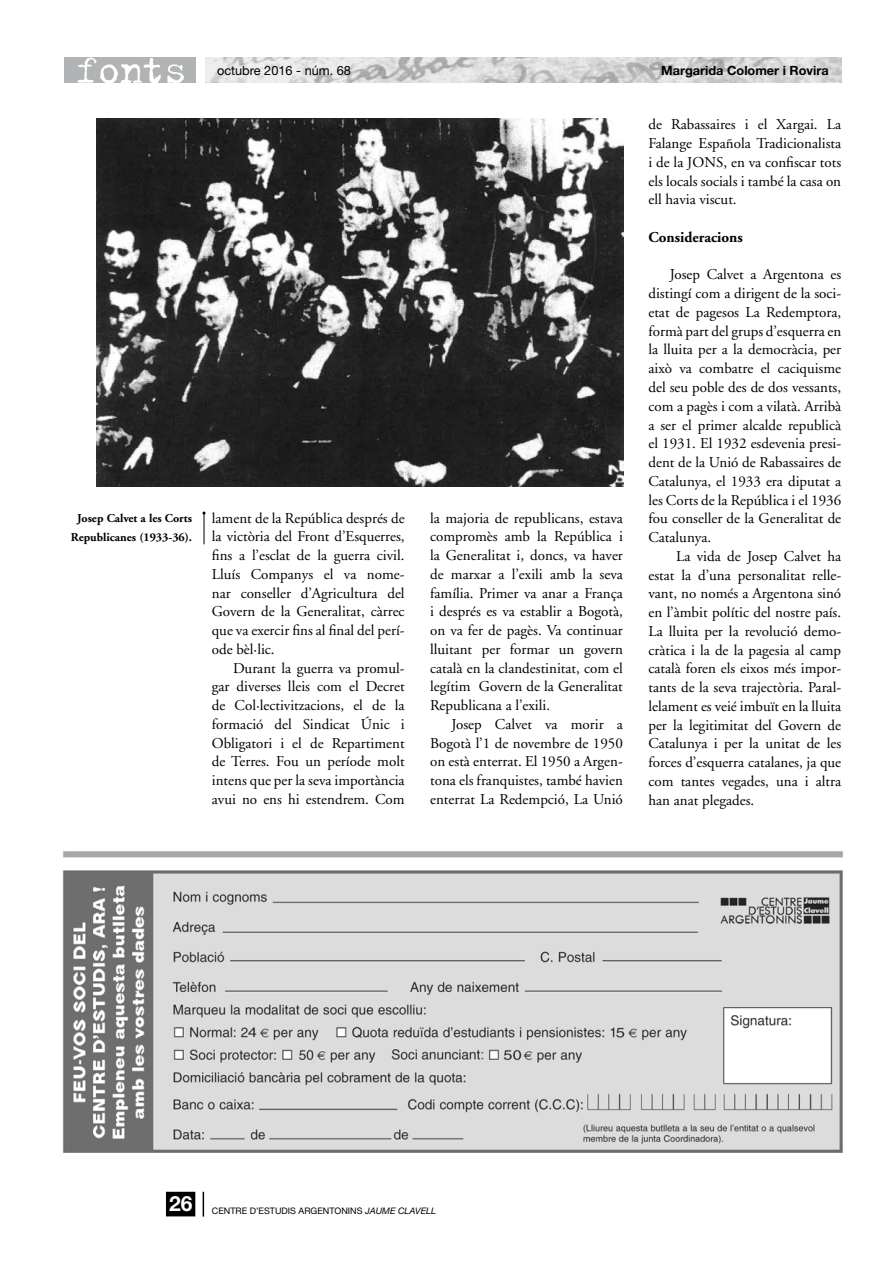
<style>
.page{position:relative;width:893px;height:1263px;background:#fff}
.page>*{position:absolute;margin:0;border:0;box-sizing:border-box;transform-origin:0 0}
.t1{font:700 21px "Helvetica Neue";color:#fff}
.t2{font:15px/18.8px "Adobe Garamond";color:#000;text-align:justify}
.t3{font:700 15px "Adobe Garamond";color:#000}
.t4{font:700 12.75px "Helvetica Neue";color:#000}
.t5{font:12.75px "Helvetica Neue";color:#000}
.t6{font:700 12px/18.8px "Adobe Garamond";color:#000;text-align:center}
.t7{font:9px "Helvetica Neue";color:#000}
.s1{font-style:italic}
</style>
<div class="page">
<div style="left:167px;top:1192px;width:28px;height:24px;background:#000"></div>
<svg style="left:203px;top:1192px;width:1px;height:24px"></svg>
<div style="left:64px;top:57px;width:131px;height:25px;background:#b1b3b4"></div>
<img style="left:77px;top:57px;width:107px;height:25px">
<img style="left:206px;top:57px;width:635px;height:25px">
<img style="left:96px;top:118px;width:527px;height:368px">
<img style="left:62px;top:851px;width:781px;height:302px">
<hr style="left:204px;top:513px;width:1px;height:31px;background:#000">
<p class="t6" style="left:71px;top:509px;width:123px">Josep Calvet a les Corts<br>Republicanes (1933-36).</p>
<p class="t5" style="left:217px;top:63px;width:135px">octubre 2016 - núm. 68</p>
<p class="t4" style="left:661px;top:62px;width:169px">Margarida Colomer i Rovira</p>
<p class="t2" style="left:212px;top:509px;width:194px">lament de la República després de</p>
<p class="t2" style="left:212px;top:527px;width:194px">la victòria del Front d’Esquerres,</p>
<p class="t2" style="left:212px;top:546px;width:194px">fins a l’esclat de la guerra civil.</p>
<p class="t2" style="left:212px;top:565px;width:194px">Lluís Companys el va nome-</p>
<p class="t2" style="left:212px;top:584px;width:194px">nar conseller d’Agricultura del</p>
<p class="t2" style="left:212px;top:602px;width:194px">Govern de la Generalitat, càrrec</p>
<p class="t2" style="left:212px;top:621px;width:194px">que va exercir fins al final del perí-</p>
<p class="t2" style="left:212px;top:640px;width:64px">ode bèl·lic.</p>
<p class="t2" style="left:233px;top:659px;width:173px">Durant la guerra va promul-</p>
<p class="t2" style="left:212px;top:677px;width:194px">gar diverses lleis com el Decret</p>
<p class="t2" style="left:212px;top:696px;width:194px">de Col·lectivitzacions, el de la</p>
<p class="t2" style="left:212px;top:715px;width:194px">formació del Sindicat Únic i</p>
<p class="t2" style="left:212px;top:734px;width:194px">Obligatori i el de Repartiment</p>
<p class="t2" style="left:212px;top:752px;width:194px">de Terres. Fou un període molt</p>
<p class="t2" style="left:212px;top:771px;width:194px">intens que per la seva importància</p>
<p class="t2" style="left:212px;top:790px;width:194px">avui no ens hi estendrem. Com</p>
<p class="t2" style="left:430px;top:509px;width:194px">la majoria de republicans, estava</p>
<p class="t2" style="left:430px;top:527px;width:194px">compromès amb la República i</p>
<p class="t2" style="left:430px;top:546px;width:194px">la Generalitat i, doncs, va haver</p>
<p class="t2" style="left:430px;top:565px;width:194px">de marxar a l’exili amb la seva</p>
<p class="t2" style="left:430px;top:584px;width:194px">família. Primer va anar a França</p>
<p class="t2" style="left:430px;top:602px;width:194px">i després es va establir a Bogotà,</p>
<p class="t2" style="left:430px;top:621px;width:194px">on va fer de pagès. Va continuar</p>
<p class="t2" style="left:430px;top:640px;width:194px">lluitant per formar un govern</p>
<p class="t2" style="left:430px;top:659px;width:194px">català en la clandestinitat, com el</p>
<p class="t2" style="left:430px;top:677px;width:194px">legítim Govern de la Generalitat</p>
<p class="t2" style="left:430px;top:696px;width:121px">Republicana a l’exili.</p>
<p class="t2" style="left:451px;top:715px;width:173px">Josep Calvet va morir a</p>
<p class="t2" style="left:430px;top:734px;width:194px">Bogotà l’1 de novembre de 1950</p>
<p class="t2" style="left:430px;top:752px;width:194px">on està enterrat. El 1950 a Argen-</p>
<p class="t2" style="left:430px;top:771px;width:194px">tona els franquistes, també havien</p>
<p class="t2" style="left:430px;top:790px;width:194px">enterrat La Redempció, La Unió</p>
<p class="t2" style="left:648px;top:116px;width:194px">de Rabassaires i el Xargai. La Falange Española Tradicionalista i de la JONS, en va confiscar tots els locals socials i també la casa on ell havia viscut.</p>
<p class="t3" style="left:648px;top:229px;width:96px">Consideracions</p>
<p class="t2" style="left:670px;top:266px;width:173px">Josep Calvet a Argentona es</p>
<p class="t2" style="left:648px;top:284px;width:194px">distingí com a dirigent de la soci-</p>
<p class="t2" style="left:648px;top:303px;width:194px">etat de pagesos La Redemptora,</p>
<p class="t2" style="left:648px;top:322px;width:194px">formà part del grups d’esquerra en</p>
<p class="t2" style="left:648px;top:341px;width:194px">la lluita per a la democràcia, per</p>
<p class="t2" style="left:648px;top:359px;width:194px">això va combatre el caciquisme</p>
<p class="t2" style="left:648px;top:378px;width:194px">del seu poble des de dos vessants,</p>
<p class="t2" style="left:648px;top:397px;width:194px">com a pagès i com a vilatà. Arribà</p>
<p class="t2" style="left:648px;top:416px;width:194px">a ser el primer alcalde republicà</p>
<p class="t2" style="left:648px;top:434px;width:194px">el 1931. El 1932 esdevenia presi-</p>
<p class="t2" style="left:648px;top:453px;width:194px">dent de la Unió de Rabassaires de</p>
<p class="t2" style="left:648px;top:472px;width:194px">Catalunya, el 1933 era diputat a</p>
<p class="t2" style="left:648px;top:491px;width:194px">les Corts de la República i el 1936</p>
<p class="t2" style="left:648px;top:509px;width:194px">fou conseller de la Generalitat de</p>
<p class="t2" style="left:648px;top:528px;width:64px">Catalunya.</p>
<p class="t2" style="left:676px;top:547px;width:167px">La vida de Josep Calvet ha</p>
<p class="t2" style="left:648px;top:566px;width:194px">estat la d’una personalitat relle-</p>
<p class="t2" style="left:648px;top:584px;width:194px">vant, no només a Argentona sinó</p>
<p class="t2" style="left:648px;top:603px;width:194px">en l’àmbit polític del nostre país.</p>
<p class="t2" style="left:648px;top:622px;width:194px">La lluita per la revolució demo-</p>
<p class="t2" style="left:648px;top:641px;width:194px">cràtica i la de la pagesia al camp</p>
<p class="t2" style="left:648px;top:659px;width:194px">català foren els eixos més impor-</p>
<p class="t2" style="left:648px;top:678px;width:193px">tants de la seva trajectòria. Paral·</p>
<p class="t2" style="left:648px;top:697px;width:194px">lelament es veié imbuït en la lluita</p>
<p class="t2" style="left:648px;top:716px;width:194px">per la legitimitat del Govern de</p>
<p class="t2" style="left:648px;top:734px;width:194px">Catalunya i per la unitat de les</p>
<p class="t2" style="left:648px;top:753px;width:194px">forces d’esquerra catalanes, ja que</p>
<p class="t2" style="left:648px;top:772px;width:194px">com tantes vegades, una i altra</p>
<p class="t2" style="left:648px;top:791px;width:107px">han anat plegades.</p>
<p class="t1" style="left:169px;top:1191px;width:25px">26</p>
<p class="t7" style="left:212px;top:1205px;width:226px">CENTRE D’ESTUDIS ARGENTONINS <span class="s1">JAUME CLAVELL</span></p>
</div>
